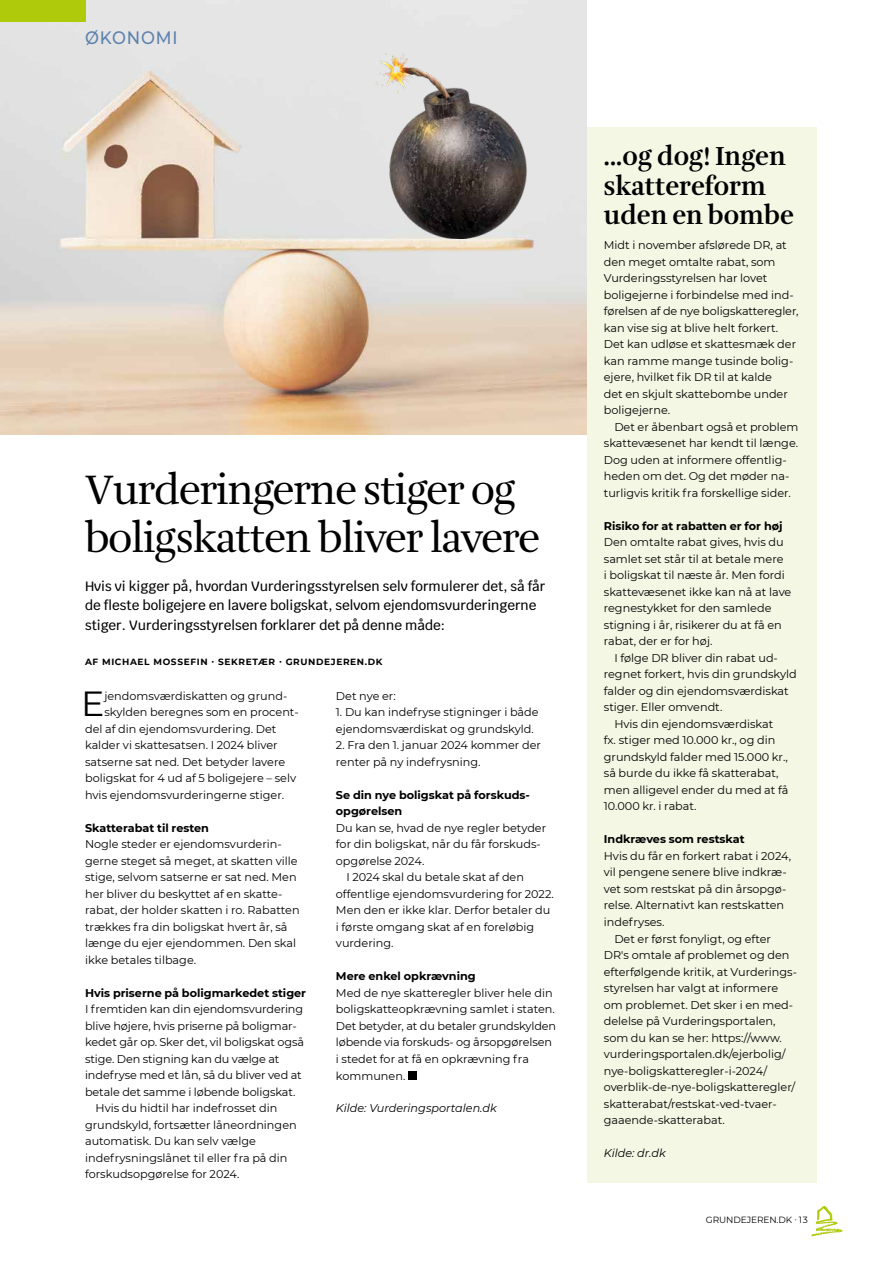
<style>
.page{position:relative;width:893px;height:1263px;background:#fff}
.page>*{position:absolute;margin:0;border:0;box-sizing:border-box;transform-origin:0 0}
.t1{font:42.6px/48px "Amalia";letter-spacing:-.02em;color:#000}
.t2{font:34.8px "Montserrat";color:#000}
.t3{font:700 27px/29.2px "Amalia";color:#000}
.t4{font:500 18px "Montserrat";letter-spacing:.05em;color:#5c82ad;scale:.92 1}
.t5{font:500 13.5px/19.5px "Krub";color:#000}
.t6{font:11.25px/16.5px "Montserrat";color:#000}
.t7{font:700 11.25px/16.5px "Montserrat";color:#000}
.t8{font:italic 11.25px "Montserrat";color:#000}
.t9{font:700 9px "Montserrat";letter-spacing:.07em;color:#000}
.t10{font:9px "Montserrat";letter-spacing:-.01em;color:#000}
</style>
<div class="page">
<img style="left:811px;top:1206px;width:32px;height:31px">
<img style="left:0;top:0;width:587px;height:435px">
<div style="left:0;top:1px;width:85px;height:21px;background:#afca0b"></div>
<div style="left:408px;top:1071px;width:9px;height:8px;background:#000"></div>
<div style="left:587px;top:128px;width:229px;height:1055px;background:#f4f7e4"></div>
<img style="left:352px;top:37px;width:205px;height:201px">
<h3 class="t4" style="left:85px;top:25px;width:102px">ØKONOMI</h3>
<h1 class="t1" style="left:85px;top:468px;width:456px">Vurderingerne stiger og boligskatten bliver lavere</h1>
<p class="t5" style="left:85px;top:576px;width:462px">Hvis vi kigger på, hvordan Vurderingsstyrelsen selv formulerer det, så får de fleste boligejere en lavere boligskat, selvom ejendomsvurderingerne stiger. Vurderingsstyrelsen forklarer det på denne måde:</p>
<p class="t9" style="left:85px;top:655px;width:299px">AF MICHAEL MOSSEFIN · SEKRETÆR · GRUNDEJEREN.DK</p>
<h2 class="t2" style="left:81px;top:680px;width:25px">E</h2>
<p class="t6" style="left:104px;top:687px;width:184px">jendomsværdiskatten og grund-</p>
<p class="t6" style="left:104px;top:704px;width:196px">skylden beregnes som en procent-</p>
<p class="t6" style="left:85px;top:720px;width:193px">del af din ejendomsvurdering. Det</p>
<p class="t6" style="left:85px;top:737px;width:194px">kalder vi skattesatsen. I 2024 bliver</p>
<p class="t6" style="left:85px;top:753px;width:202px">satserne sat ned. Det betyder lavere</p>
<p class="t6" style="left:85px;top:770px;width:213px">boligskat for 4 ud af 5 boligejere – selv</p>
<p class="t6" style="left:85px;top:786px;width:201px">hvis ejendomsvurderingerne stiger.</p>
<p class="t7" style="left:85px;top:819px;width:125px">Skatterabat til resten</p>
<p class="t6" style="left:85px;top:836px;width:216px">Nogle steder er ejendomsvurderin&shy;gerne steget så meget, at skatten ville stige, selvom satserne er sat ned. Men her bliver du beskyttet af en skatte&shy;rabat, der holder skatten i ro. Rabatten trækkes fra din boligskat hvert år, så længe du ejer ejendommen. Den skal ikke betales tilbage.</p>
<p class="t7" style="left:85px;top:984px;width:223px">Hvis priserne på boligmarkedet stiger</p>
<p class="t6" style="left:85px;top:1001px;width:220px">I fremtiden kan din ejendomsvurdering</p>
<p class="t6" style="left:85px;top:1017px;width:213px">blive højere, hvis priserne på boligmar-</p>
<p class="t6" style="left:85px;top:1034px;width:221px">kedet går op. Sker det, vil boligskat også</p>
<p class="t6" style="left:85px;top:1050px;width:196px">stige. Den stigning kan du vælge at</p>
<p class="t6" style="left:85px;top:1067px;width:218px">indefryse med et lån, så du bliver ved at</p>
<p class="t6" style="left:85px;top:1083px;width:212px">betale det samme i løbende boligskat.</p>
<p class="t6" style="left:96px;top:1100px;width:183px">Hvis du hidtil har indefrosset din</p>
<p class="t6" style="left:85px;top:1116px;width:213px">grundskyld, fortsætter låneordningen</p>
<p class="t6" style="left:85px;top:1133px;width:172px">automatisk. Du kan selv vælge</p>
<p class="t6" style="left:85px;top:1149px;width:204px">indefrysningslånet til eller fra på din</p>
<p class="t6" style="left:85px;top:1166px;width:156px">forskudsopgørelse for 2024.</p>
<p class="t6" style="left:336px;top:687px;width:61px">Det nye er:</p>
<p class="t6" style="left:336px;top:704px;width:204px">1. Du kan indefryse stigninger i både ejendomsværdiskat og grundskyld.</p>
<p class="t6" style="left:336px;top:737px;width:207px">2. Fra den 1. januar 2024 kommer der renter på ny indefrysning.</p>
<p class="t7" style="left:336px;top:786px;width:195px">Se din nye boligskat på forskuds&shy;opgørelsen</p>
<p class="t6" style="left:336px;top:819px;width:212px">Du kan se, hvad de nye regler betyder</p>
<p class="t6" style="left:336px;top:836px;width:206px">for din boligskat, når du får forskuds-</p>
<p class="t6" style="left:336px;top:852px;width:90px">opgørelse 2024.</p>
<p class="t6" style="left:346px;top:869px;width:179px">I 2024 skal du betale skat af den</p>
<p class="t6" style="left:336px;top:885px;width:219px">offentlige ejendomsvurdering for 2022.</p>
<p class="t6" style="left:336px;top:902px;width:216px">Men den er ikke klar. Derfor betaler du</p>
<p class="t6" style="left:336px;top:918px;width:200px">i første omgang skat af en foreløbig</p>
<p class="t6" style="left:336px;top:935px;width:59px">vurdering.</p>
<p class="t7" style="left:336px;top:968px;width:141px">Mere enkel opkrævning</p>
<p class="t6" style="left:336px;top:984px;width:222px">Med de nye skatteregler bliver hele din boligskatteopkrævning samlet i staten.<br>Det betyder, at du betaler grundskylden løbende via forskuds- og årsopgørelsen i stedet for at få en opkrævning fra kommunen.</p>
<p class="t8" style="left:336px;top:1100px;width:162px">Kilde: Vurderingsportalen.dk</p>
<h3 class="t3" style="left:604px;top:143px;width:192px">...og dog! Ingen skattereform uden en bombe</h3>
<p class="t6" style="left:604px;top:237px;width:196px">Midt i november afslørede DR, at den meget omtalte rabat, som<br>Vurderingsstyrelsen har lovet boligejerne i forbindelse med ind&shy;førelsen af de nye boligskatteregler, kan vise sig at blive helt forkert.<br>Det kan udløse et skattesmæk der kan ramme mange tusinde bolig&shy;ejere, hvilket fik DR til at kalde<br>det en skjult skattebombe under boligejerne.</p>
<p class="t6" style="left:604px;top:418px;width:196px;text-indent:10px">Det er åbenbart også et problem skattevæsenet har kendt til længe.<br>Dog uden at informere offentlig&shy;heden om det. Og det møder na&shy;turligvis kritik fra forskellige sider.</p>
<p class="t7" style="left:604px;top:517px;width:180px">Risiko for at rabatten er for høj</p>
<p class="t6" style="left:604px;top:534px;width:189px">Den omtalte rabat gives, hvis du samlet set står til at betale mere<br>i boligskat til næste år. Men fordi skattevæsenet ikke kan nå at lave regnestykket for den samlede stigning i år, risikerer du at få en rabat, der er for høj.</p>
<p class="t6" style="left:614px;top:649px;width:165px">I følge DR bliver din rabat ud-</p>
<p class="t6" style="left:604px;top:666px;width:194px">regnet forkert, hvis din grundskyld</p>
<p class="t6" style="left:604px;top:682px;width:187px">falder og din ejendomsværdiskat</p>
<p class="t6" style="left:604px;top:699px;width:120px">stiger. Eller omvendt.</p>
<p class="t6" style="left:614px;top:715px;width:161px">Hvis din ejendomsværdiskat</p>
<p class="t6" style="left:604px;top:732px;width:173px">fx. stiger med 10.000 kr., og din</p>
<p class="t6" style="left:604px;top:748px;width:185px">grundskyld falder med 15.000 kr.,</p>
<p class="t6" style="left:604px;top:765px;width:176px">så burde du ikke få skatterabat,</p>
<p class="t6" style="left:604px;top:781px;width:186px">men alligevel ender du med at få</p>
<p class="t6" style="left:604px;top:798px;width:94px">10.000 kr. i rabat.</p>
<p class="t7" style="left:604px;top:831px;width:142px">Indkræves som restskat</p>
<p class="t6" style="left:604px;top:847px;width:189px">Hvis du får en forkert rabat i 2024,</p>
<p class="t6" style="left:604px;top:864px;width:184px">vil pengene senere blive indkræ-</p>
<p class="t6" style="left:604px;top:880px;width:184px">vet som restskat på din årsopgø-</p>
<p class="t6" style="left:604px;top:897px;width:182px">relse. Alternativt kan restskatten</p>
<p class="t6" style="left:604px;top:913px;width:62px">indefryses.</p>
<p class="t6" style="left:614px;top:930px;width:158px">Det er først fonyligt, og efter</p>
<p class="t6" style="left:604px;top:946px;width:187px">DR's omtale af problemet og den</p>
<p class="t6" style="left:604px;top:963px;width:195px">efterfølgende kritik, at Vurderings-</p>
<p class="t6" style="left:604px;top:979px;width:176px">styrelsen har valgt at informere</p>
<p class="t6" style="left:604px;top:996px;width:191px">om problemet. Det sker i en med-</p>
<p class="t6" style="left:604px;top:1012px;width:173px">delelse på Vurderingsportalen,</p>
<p class="t6" style="left:604px;top:1029px;width:180px">som du kan se her: https://www.</p>
<p class="t6" style="left:604px;top:1045px;width:183px">vurderingsportalen.dk/ejerbolig/</p>
<p class="t6" style="left:604px;top:1062px;width:165px">nye-boligskatteregler-i-2024/</p>
<p class="t6" style="left:604px;top:1078px;width:193px">overblik-de-nye-boligskatteregler/</p>
<p class="t6" style="left:604px;top:1095px;width:175px">skatterabat/restskat-ved-tvaer-</p>
<p class="t6" style="left:604px;top:1111px;width:122px">gaaende-skatterabat.</p>
<p class="t8" style="left:604px;top:1145px;width:63px">Kilde: dr.dk</p>
<p class="t10" style="left:706px;top:1213px;width:104px">GRUNDEJEREN.DK · 13</p>
</div>
